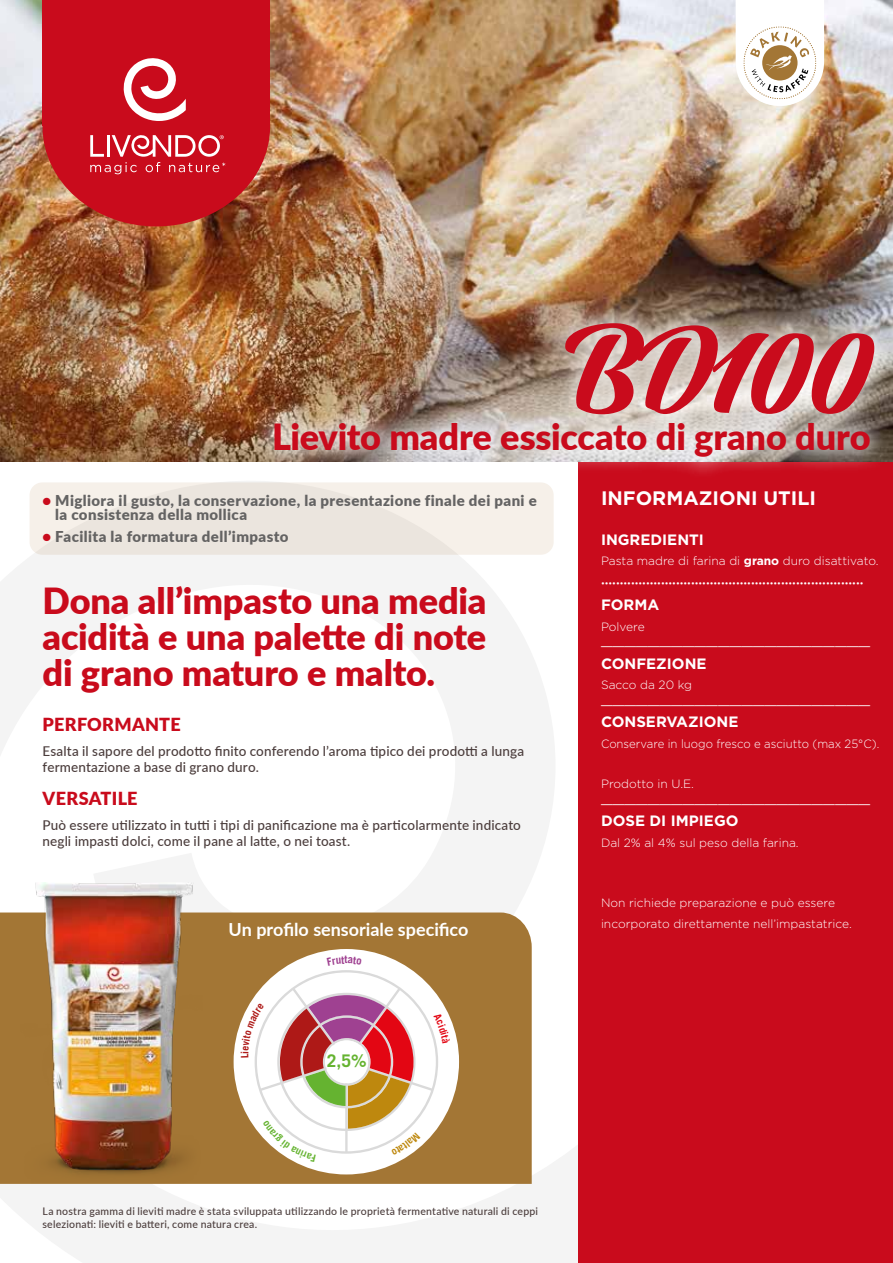
<style>
.page{position:relative;width:893px;height:1263px;background:#fff}
.page>*{position:absolute;margin:0;border:0;box-sizing:border-box;transform-origin:0 0}
.t1{font:145.5px "Praise";letter-spacing:-.015em;color:#c90b1c}
.t2{font:900 36px/36px "Lato";letter-spacing:-.005em;color:#c90b1c;text-align:justify}
.t3{font:300 19.5px "Gotham";color:#fff}
.t4{font:700 19.5px "Gotham";color:#fff}
.t5{font:700 18px "Lato";color:#fff}
.t6{font:900 18px "Lato";letter-spacing:.02em;color:#c90b1c}
.t7{font:700 17.4px "Trade Gothic";color:#65b330}
.t8{font:900 15px/13.8px "Lato";letter-spacing:.025em;color:#646363}
.t9{font:700 15px "Gotham";color:#fff}
.t10{font:500 13.5px/16.2px "Lato";letter-spacing:.01em;color:#4b3d3c}
.t11{font:300 12px/20.2px "Gotham";color:#fff}
.t12{font:300 12px "Gotham";color:#fff;scale:.95 1}
.t13{font:700 11.1px "Trade Gothic";color:#9f4191}
.t14{font:500 10.5px/12.6px "Lato";letter-spacing:.02em;color:#4b3d3c}
.t15{font:700 7.5px "Gotham";color:#fff}
.s1{font-weight:700}
.s2{color:#c90b1c}
</style>
<div class="page">
<svg style="left:0;top:480px;width:579px;height:783px"></svg>
<div style="left:579px;top:461px;width:314px;height:802px;background:#c90b1c"></div>
<div style="left:0;top:912px;width:532px;height:272px;background:#a37635"></div>
<div style="left:30px;top:482px;width:524px;height:73px;background:#ebe5de;border-radius:13px"></div>
<img style="left:0;top:0;width:893px;height:461px">
<div style="left:43px;top:26px;width:227px;height:200px;background:#c90b1c;border-radius:50%"></div>
<div style="left:43px;top:0;width:227px;height:126px;background:#c90b1c"></div>
<svg style="left:123px;top:58px;width:63px;height:63px"></svg>
<svg style="left:90px;top:135px;width:135px;height:39px"></svg>
<svg style="left:736px;top:0;width:88px;height:106px"></svg>
<img style="left:21px;top:883px;width:182px;height:301px">
<div style="left:250px;top:299px;width:643px;height:181px;background:#fff;opacity:.75"></div>
<div style="left:234px;top:949px;width:225px;height:225px;background:#fff;border-radius:50%"></div>
<svg style="left:241px;top:956px;width:209px;height:206px"></svg>
<h1 class="t1" style="left:565px;top:277px;width:308px">BD100</h1>
<h2 class="t2" style="left:272px;top:417px;width:600px">Lievito madre essiccato di grano duro</h2>
<h3 class="t4" style="left:601px;top:485px;width:217px">INFORMAZIONI UTILI</h3>
<p class="t9" style="left:601px;top:530px;width:104px">INGREDIENTI</p>
<p class="t11" style="left:601px;top:551px;width:279px">Pasta madre di farina di <span class="s1">grano</span> duro disattivato.</p>
<p class="t15" style="left:601px;top:578px;width:264px">••••••••••••••••••••••••••••••••••••••••••••••••••••••••••••••••••••••</p>
<p class="t9" style="left:601px;top:595px;width:60px">FORMA</p>
<p class="t11" style="left:601px;top:616px;width:45px">Polvere</p>
<h3 class="t3" style="left:601px;top:625px;width:271px">_______________________</h3>
<p class="t9" style="left:601px;top:654px;width:107px">CONFEZIONE</p>
<p class="t11" style="left:601px;top:674px;width:93px">Sacco da 20 kg</p>
<h3 class="t3" style="left:601px;top:683px;width:271px">_______________________</h3>
<p class="t9" style="left:601px;top:712px;width:139px">CONSERVAZIONE</p>
<p class="t12" style="left:601px;top:736px;width:295px">Conservare in luogo fresco e asciutto (max 25°C).</p>
<p class="t11" style="left:601px;top:773px;width:94px">Prodotto in U.E.</p>
<h3 class="t3" style="left:601px;top:782px;width:271px">_______________________</h3>
<p class="t9" style="left:601px;top:811px;width:139px">DOSE DI IMPIEGO</p>
<p class="t11" style="left:601px;top:832px;width:199px">Dal 2% al 4% sul peso della farina.</p>
<p class="t8" style="left:55px;top:493px;width:483px;text-indent:-13px"><span class="s2">•</span> Migliora il gusto, la conservazione, la presentazione finale dei pani e la consistenza della mollica</p>
<p class="t8" style="left:43px;top:529px;width:248px"><span class="s2">•</span> Facilita la formatura dell’impasto</p>
<h2 class="t2" style="left:43px;top:582px;width:446px">Dona all’impasto una media acidità e una palette di note di grano maturo e malto.</h2>
<h3 class="t6" style="left:43px;top:711px;width:140px">PERFORMANTE</h3>
<p class="t10" style="left:43px;top:742px;width:483px">Esalta il sapore del prodotto finito conferendo l’aroma tipico dei prodotti a lunga fermentazione a base di grano duro.</p>
<h3 class="t6" style="left:43px;top:785px;width:97px">VERSATILE</h3>
<p class="t10" style="left:43px;top:816px;width:480px">Può essere utilizzato in tutti i tipi di panificazione ma è particolarmente indicato negli impasti dolci, come il pane al latte, o nei toast.</p>
<h3 class="t5" style="left:228px;top:917px;width:241px">Un profilo sensoriale specifico</h3>
<p class="t13" style="left:344px;top:953px;width:5px">t</p>
<p class="t7" style="left:327px;top:1050px;width:41px">2,5%</p>
<p class="t14" style="left:43px;top:1205px;width:497px">La nostra gamma di lieviti madre è stata sviluppata utilizzando le proprietà fermentative naturali di ceppi selezionati: lieviti e batteri, come natura crea.</p>
<p class="t11" style="left:601px;top:893px;width:252px">Non richiede preparazione e può essere incorporato direttamente nell’impastatrice.</p>
</div>
